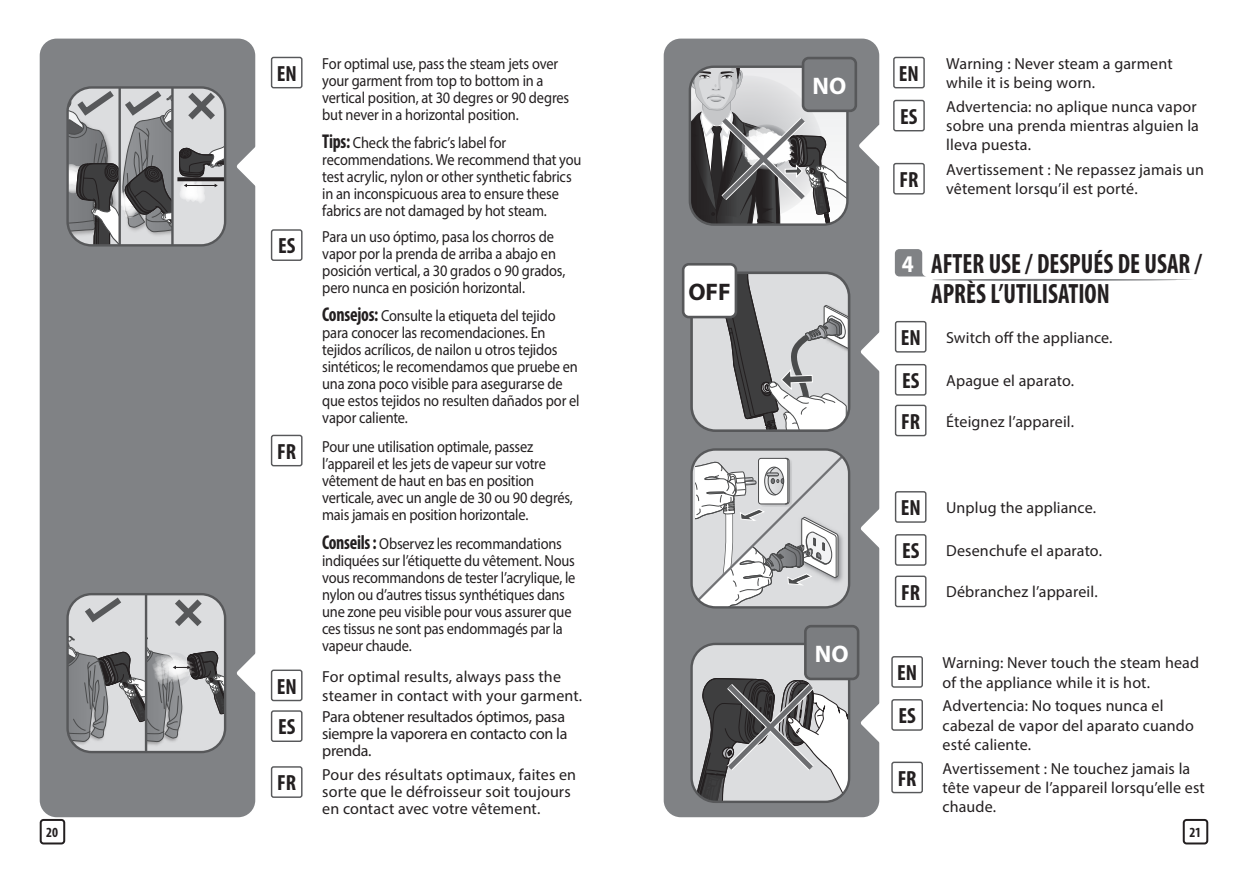
<style>
.page{position:relative;width:1248px;height:874px;background:#fff}
.page>*{position:absolute;margin:0;border:0;box-sizing:border-box;transform-origin:0 0}
.t1{font:700 condensed 28px/30px "Myriad Pro";color:#231f20;scale:.9 1}
.t2{font:700 24px "Myriad Pro";color:#fff}
.t3{font:700 24px "Myriad Pro";color:#231f20}
.t4{font:700 condensed 22px/40.6px "Myriad Pro";color:#231f20}
.t5{font:16px/17px "Myriad Pro";letter-spacing:-.01em;color:#231f20;scale:.9 1}
.t6{font:16px/19.2px "Myriad Pro";letter-spacing:.01em;color:#231f20}
.t7{font:16px/19.2px "Myriad Pro";letter-spacing:-.01em;color:#231f20}
.t8{font:700 condensed 14px "Myriad Pro";color:#231f20}
.s1{font-weight:700;font-stretch:condensed;font-size:20px}
.s2{font-stretch:normal;font-size:24px;color:#fff}
.s3{font-weight:700;font-stretch:condensed;font-size:22px}
</style>
<div class="page">
<div style="left:40px;top:818px;width:25px;height:26px;border:2px solid #231f20;border-radius:3px"></div>
<div style="left:1182px;top:818px;width:26px;height:26px;border:2px solid #231f20;border-radius:3px"></div>
<div style="left:663px;top:39px;width:216px;height:777px;background:#808285;border-radius:17px"></div>
<div style="left:40px;top:39px;width:215px;height:777px;background:#808285;border-radius:17px"></div>
<svg style="left:236px;top:141px;width:20px;height:55px"></svg>
<svg style="left:69px;top:89px;width:156px;height:156px"></svg>
<div style="left:66px;top:86px;width:160px;height:160px;border:2px solid #57585a;border-radius:24px"></div>
<svg style="left:859px;top:120px;width:21px;height:56px"></svg>
<svg style="left:691px;top:68px;width:156px;height:155px;background:#99999a"></svg>
<div style="left:688px;top:65px;width:160px;height:161px;border:2px solid #57585a;border-radius:24px"></div>
<div style="left:803px;top:58px;width:52px;height:53px;background:#7b7d80;border-radius:6px"></div>
<div style="left:801px;top:57px;width:56px;height:55px;border:3px solid #57585a;border-radius:6px"></div>
<svg style="left:237px;top:647px;width:19px;height:56px"></svg>
<svg style="left:69px;top:595px;width:157px;height:156px"></svg>
<div style="left:66px;top:592px;width:160px;height:160px;border:2px solid #57585a;border-radius:24px"></div>
<div style="left:271px;top:57px;width:31px;height:31px;border:1px solid #57585a;border-radius:2px"></div>
<div style="left:271px;top:229px;width:31px;height:32px;border:1px solid #57585a;border-radius:2px"></div>
<div style="left:271px;top:434px;width:31px;height:32px;border:1px solid #57585a;border-radius:2px"></div>
<div style="left:271px;top:669px;width:31px;height:31px;border:1px solid #57585a;border-radius:2px"></div>
<div style="left:271px;top:710px;width:31px;height:31px;border:1px solid #57585a;border-radius:2px"></div>
<div style="left:271px;top:765px;width:31px;height:32px;border:1px solid #57585a;border-radius:2px"></div>
<div style="left:893px;top:57px;width:31px;height:31px;border:1px solid #57585a;border-radius:2px"></div>
<div style="left:893px;top:100px;width:31px;height:31px;border:1px solid #57585a;border-radius:2px"></div>
<div style="left:893px;top:163px;width:31px;height:31px;border:1px solid #57585a;border-radius:2px"></div>
<svg style="left:860px;top:326px;width:20px;height:56px"></svg>
<svg style="left:694px;top:275px;width:155px;height:153px;background:#b6b7b8"></svg>
<div style="left:690px;top:271px;width:160px;height:161px;border:3px solid #57585a;border-radius:24px"></div>
<div style="left:683px;top:264px;width:52px;height:53px;background:#fff;border-radius:6px"></div>
<div style="left:681px;top:263px;width:56px;height:55px;border:3px solid #57585a;border-radius:6px"></div>
<svg style="left:894px;top:249px;width:298px;height:32px"></svg>
<div style="left:894px;top:321px;width:32px;height:31px;border:1px solid #57585a;border-radius:2px"></div>
<div style="left:894px;top:364px;width:32px;height:31px;border:1px solid #57585a;border-radius:2px"></div>
<div style="left:894px;top:404px;width:32px;height:32px;border:1px solid #57585a;border-radius:2px"></div>
<svg style="left:860px;top:502px;width:20px;height:56px"></svg>
<svg style="left:693px;top:451px;width:156px;height:156px;background:#d0d1d2"></svg>
<div style="left:690px;top:448px;width:160px;height:160px;border:2px solid #57585a;border-radius:24px"></div>
<div style="left:894px;top:491px;width:32px;height:31px;border:1px solid #57585a;border-radius:2px"></div>
<div style="left:894px;top:534px;width:32px;height:31px;border:1px solid #57585a;border-radius:2px"></div>
<div style="left:894px;top:575px;width:32px;height:32px;border:1px solid #57585a;border-radius:2px"></div>
<svg style="left:860px;top:697px;width:20px;height:55px"></svg>
<svg style="left:693px;top:645px;width:156px;height:156px;background:#aaabac"></svg>
<div style="left:690px;top:642px;width:160px;height:160px;border:2px solid #57585a;border-radius:24px"></div>
<div style="left:805px;top:626px;width:53px;height:52px;background:#7b7d80;border-radius:6px"></div>
<div style="left:804px;top:624px;width:55px;height:56px;border:3px solid #57585a;border-radius:6px"></div>
<div style="left:891px;top:655px;width:31px;height:32px;border:1px solid #57585a;border-radius:2px"></div>
<div style="left:891px;top:698px;width:31px;height:32px;border:1px solid #57585a;border-radius:2px"></div>
<div style="left:891px;top:761px;width:31px;height:31px;border:1px solid #57585a;border-radius:2px"></div>
<h3 class="t4" style="left:277px;top:53px;width:22px">EN</h3>
<h3 class="t4" style="left:278px;top:225px;width:19px">ES</h3>
<h3 class="t4" style="left:277px;top:430px;width:20px">FR</h3>
<h3 class="t4" style="left:277px;top:665px;width:22px">EN</h3>
<h3 class="t4" style="left:278px;top:706px;width:19px">ES</h3>
<h3 class="t4" style="left:277px;top:761px;width:20px">FR</h3>
<p class="t5" style="left:322px;top:55px;width:276px">For optimal use, pass the steam jets over your garment from top to bottom in a vertical position, at 30 degres or 90 degres but never in a horizontal position.</p>
<p class="t5" style="left:322px;top:134px;width:289px"><span class="s1">Tips:</span> Check the fabric’s label for recommendations. We recommend that you test acrylic, nylon or other synthetic fabrics in an inconspicuous area to ensure these fabrics are not damaged by hot steam.</p>
<p class="t5" style="left:322px;top:228px;width:272px">Para un uso óptimo, pasa los chorros de vapor por la prenda de arriba a abajo en posición vertical, a 30 grados o 90 grados, pero nunca en posición horizontal.</p>
<p class="t5" style="left:322px;top:307px;width:287px"><span class="s1">Consejos:</span> Consulte la etiqueta del tejido para conocer las recomendaciones. En tejidos acrílicos, de nailon u otros tejidos sintéticos; le recomendamos que pruebe en una zona poco visible para asegurarse de que estos tejidos no resulten dañados por el vapor caliente.</p>
<p class="t5" style="left:322px;top:438px;width:280px">Pour une utilisation optimale, passez l’appareil et les jets de vapeur sur votre vêtement de haut en bas en position verticale, avec un angle de 30 ou 90 degrés, mais jamais en position horizontale.</p>
<p class="t5" style="left:322px;top:534px;width:283px"><span class="s1">Conseils :</span> Observez les recommandations indiquées sur l’étiquette du vêtement. Nous vous recommandons de tester l’acrylique, le nylon ou d’autres tissus synthétiques dans une zone peu visible pour vous assurer que ces tissus ne sont pas endommagés par la vapeur chaude.</p>
<p class="t7" style="left:322px;top:666px;width:261px">For optimal results, always pass the steamer in contact with your garment.</p>
<p class="t7" style="left:322px;top:707px;width:247px;line-height:17px">Para obtener resultados óptimos, pasa siempre la vaporera en contacto con la prenda.</p>
<p class="t6" style="left:322px;top:765px;width:255px;line-height:17px">Pour des résultats optimaux, faites en sorte que le défroisseur soit toujours en contact avec votre vêtement.</p>
<h2 class="t3" style="left:688px;top:276px;width:44px">OFF</h2>
<h2 class="t2" style="left:812px;top:70px;width:35px">NO</h2>
<h2 class="t2" style="left:814px;top:637px;width:35px">NO</h2>
<h3 class="t4" style="left:898px;top:53px;width:22px">EN</h3>
<p class="t7" style="left:946px;top:54px;width:228px">Warning : Never steam a garment while it is being worn.</p>
<p class="t6" style="left:946px;top:96px;width:254px">Advertencia: no aplique nunca vapor sobre una prenda mientras alguien la lleva puesta.</p>
<p class="t6" style="left:946px;top:159px;width:259px">Avertissement : Ne repassez jamais un vêtement lorsqu’il est porté.</p>
<h3 class="t4" style="left:900px;top:96px;width:19px">ES</h3>
<h3 class="t4" style="left:899px;top:159px;width:20px">FR</h3>
<h1 class="t1" style="left:931px;top:248px;width:302px;text-indent:-29px"><span class="s2">4</span> AFTER USE / DESPUÉS DE USAR /<br>APRÈS L’UTILISATION</h1>
<p class="t7" style="left:900px;top:327px;width:213px"><span class="s3">EN</span> Switch off the appliance.</p>
<p class="t7" style="left:946px;top:370px;width:129px">Apague el aparato.</p>
<p class="t7" style="left:946px;top:411px;width:129px">Éteignez l’appareil.</p>
<h3 class="t4" style="left:901px;top:360px;width:20px">ES<br>FR</h3>
<p class="t7" style="left:900px;top:497px;width:197px"><span class="s3">EN</span> Unplug the appliance.</p>
<p class="t6" style="left:946px;top:540px;width:157px">Desenchufe el aparato.</p>
<p class="t6" style="left:946px;top:582px;width:153px">Débranchez l’appareil.</p>
<h3 class="t4" style="left:901px;top:529px;width:20px;line-height:41.4px">ES<br>FR</h3>
<h3 class="t4" style="left:897px;top:651px;width:22px">EN</h3>
<p class="t7" style="left:942px;top:652px;width:258px">Warning: Never touch the steam head of the appliance while it is hot.</p>
<p class="t6" style="left:942px;top:695px;width:253px">Advertencia: No toques nunca el cabezal de vapor del aparato cuando esté caliente.</p>
<p class="t6" style="left:942px;top:758px;width:264px">Avertissement : Ne touchez jamais la tête vapeur de l’appareil lorsqu’elle est chaude.</p>
<h3 class="t4" style="left:898px;top:694px;width:19px">ES</h3>
<h3 class="t4" style="left:897px;top:757px;width:20px">FR</h3>
<p class="t8" style="left:46px;top:823px;width:13px">20</p>
<p class="t8" style="left:1189px;top:823px;width:13px">21</p>
</div>
